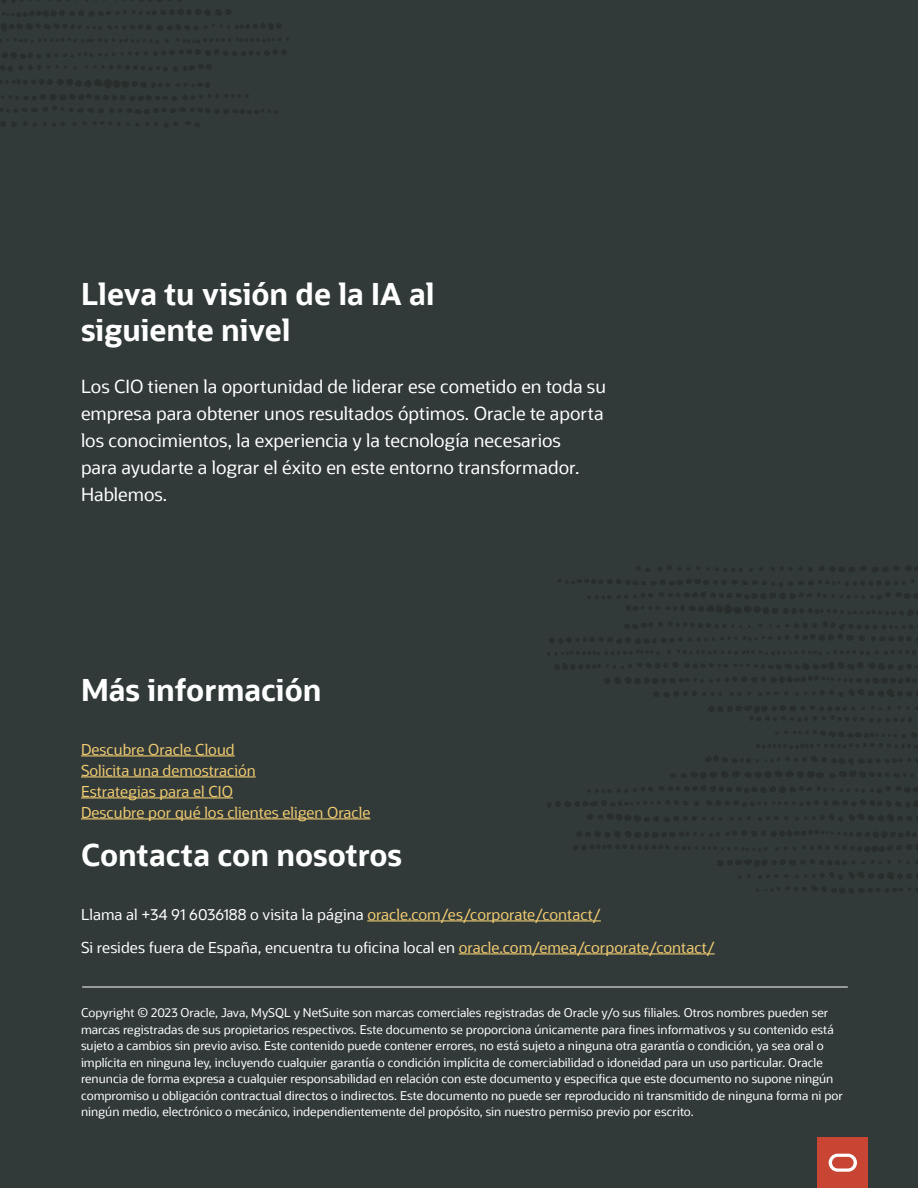
<style>
.page{position:relative;width:918px;height:1188px;background:#323939}
.page>*{position:absolute;margin:0;border:0;box-sizing:border-box;transform-origin:0 0}
.A__Boilerplate_header{font:700 30px/36px "Oracle Sans";color:#fff}
.A__Body_Text{font:18px/27px "Oracle Sans";color:#fff}
.A___Bullets_copy{font:15px "Oracle Sans";color:#fff}
.A___Bullets_copy-2{font:15px/21px "Oracle Sans";color:#f0cc71}
.A__Copyright{font:12px/16.5px "Oracle Sans";color:#fff}
.s1{color:#f0cc71}
</style>
<div class="page">
<img style="left:519px;top:565px;width:399px;height:357px">
<hr style="left:82px;top:987px;width:766px;height:1px;background:#fafdff">
<hr style="left:81px;top:755px;width:154px;height:1px;background:#f0cc71">
<hr style="left:81px;top:776px;width:175px;height:1px;background:#f0cc71">
<hr style="left:81px;top:797px;width:152px;height:1px;background:#f0cc71">
<hr style="left:81px;top:818px;width:289px;height:1px;background:#f0cc71">
<hr style="left:367px;top:920px;width:234px;height:1px;background:#f0cc71">
<hr style="left:459px;top:953px;width:256px;height:1px;background:#f0cc71">
<div style="left:818px;top:1137px;width:50px;height:51px;background:#c84534"></div>
<svg style="left:829px;top:1154px;width:28px;height:18px"></svg>
<p class="A__Boilerplate_header" style="left:81px;top:276px;width:355px">Lleva tu visión de la IA al siguiente nivel</p>
<p class="A__Body_Text" style="left:81px;top:373px;width:526px">Los CIO tienen la oportunidad de liderar ese cometido en toda su empresa para obtener unos resultados óptimos. Oracle te aporta los conocimientos, la experiencia y la tecnología necesarios<br>para ayudarte a lograr el éxito en este entorno transformador.<br>Hablemos.</p>
<p class="A__Boilerplate_header" style="left:81px;top:672px;width:242px">Más información</p>
<p class="A___Bullets_copy-2" style="left:81px;top:739px;width:176px">Descubre Oracle Cloud<br>Solicita una demostración</p>
<p class="A___Bullets_copy-2" style="left:81px;top:781px;width:291px">Estrategias para el CIO<br>Descubre por qué los clientes eligen Oracle</p>
<p class="A__Boilerplate_header" style="left:81px;top:837px;width:323px">Contacta con nosotros</p>
<p class="A___Bullets_copy" style="left:81px;top:905px;width:521px">Llama al +34 91 6036188 o visita la página <span class="s1">oracle.com/es/corporate/contact/</span></p>
<p class="A___Bullets_copy" style="left:81px;top:938px;width:635px">Si resides fuera de España, encuentra tu oficina local en <span class="s1">oracle.com/emea/corporate/contact/</span></p>
<p class="A__Copyright" style="left:81px;top:1005px;width:764px">Copyright © 2023 Oracle, Java, MySQL y NetSuite son marcas comerciales registradas de Oracle y/o sus filiales. Otros nombres pueden ser marcas registradas de sus propietarios respectivos. Este documento se proporciona únicamente para fines informativos y su contenido está sujeto a cambios sin previo aviso. Este contenido puede contener errores, no está sujeto a ninguna otra garantía o condición, ya sea oral o implícita en ninguna ley, incluyendo cualquier garantía o condición implícita de comerciabilidad o idoneidad para un uso particular. Oracle renuncia de forma expresa a cualquier responsabilidad en relación con este documento y especifica que este documento no supone ningún compromiso u obligación contractual directos o indirectos. Este documento no puede ser reproducido ni transmitido de ninguna forma ni por ningún medio, electrónico o mecánico, independientemente del propósito, sin nuestro permiso previo por escrito.</p>
</div>
